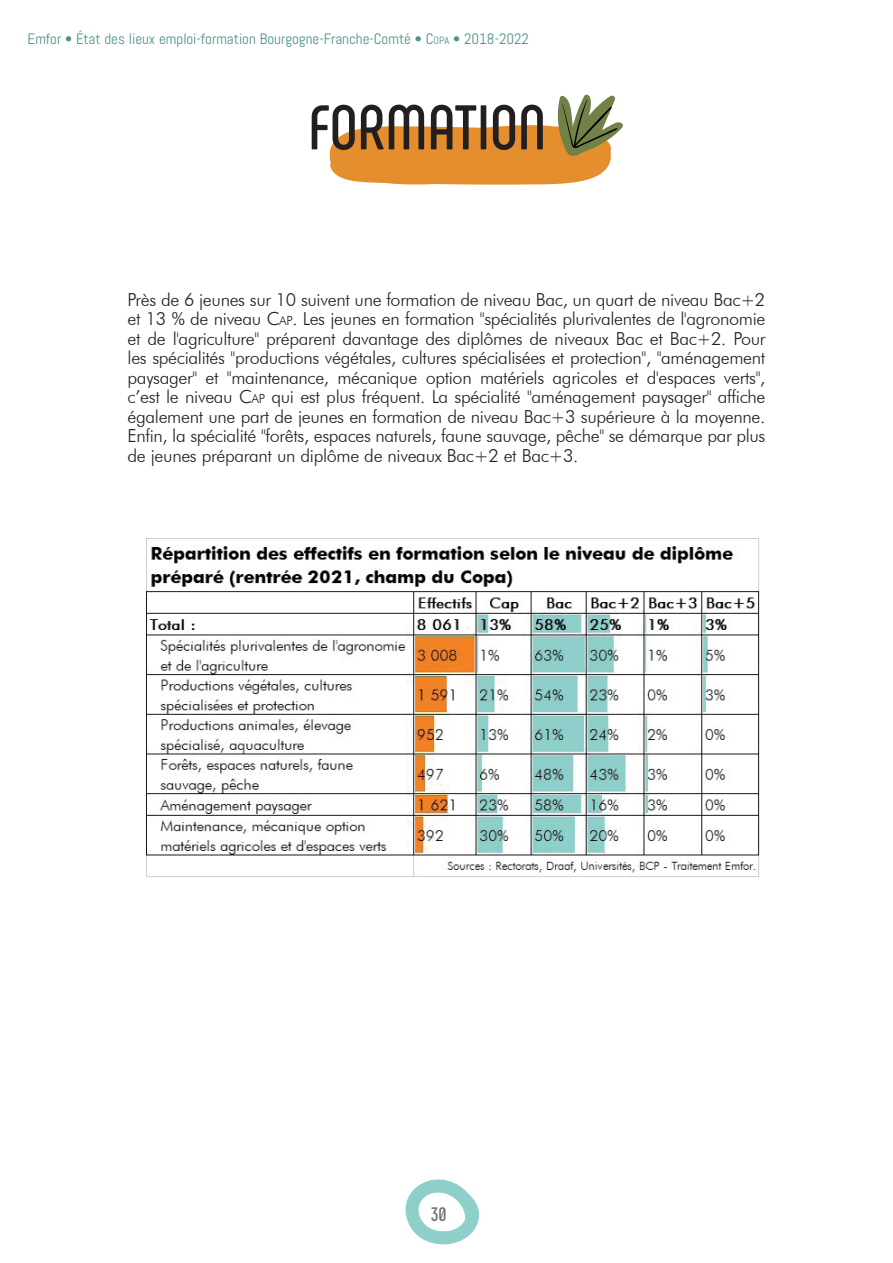
<style>
.page{position:relative;width:893px;height:1263px;background:#fff}
.page>*{position:absolute;margin:0;border:0;box-sizing:border-box;transform-origin:0 0}
.t1{font:700 63px "Phenomena";color:#231f20}
.t2{font:700 19.5px "Phenomena";color:#717074}
.t3{font:300 18px/19.5px "Futura BT";letter-spacing:-.02em;color:#231f20;text-align:justify}
.t4{font:15px "Abel";color:#4c908a}
.s1{font-style:inherit}
.s2{font-size:10.5px}
.s3{font-size:12.6px}
</style>
<div class="page">
<svg style="left:405px;top:1179px;width:74px;height:65px"></svg>
<img style="left:147px;top:538px;width:612px;height:339px">
<svg style="left:329px;top:95px;width:294px;height:89px"></svg>
<p class="t4" style="left:28px;top:30px;width:503px">Emfor • État des lieux emploi-formation Bourgogne-Franche-Comté • <span class="s1">C</span><span class="s2">opa</span> • 2018-2022</p>
<h1 class="t1" style="left:308px;top:89px;width:239px">FORMATION</h1>
<p class="t3" style="left:128px;top:290px;width:639px">Près de 6 jeunes sur 10 suivent une formation de niveau Bac, un quart de niveau Bac+2 et 13 % de niveau <span class="s1">C</span><span class="s3">ap</span>. Les jeunes en formation "spécialités plurivalentes de l'agronomie et de l'agriculture" préparent davantage des diplômes de niveaux Bac et Bac+2. Pour les spécialités "productions végétales, cultures spécialisées et protection", "aménagement paysager" et "maintenance, mécanique option matériels agricoles et d'espaces verts", c’est le niveau <span class="s1">C</span><span class="s3">ap</span> qui est plus fréquent. La spécialité "aménagement paysager" affiche également une part de jeunes en formation de niveau Bac+3 supérieure à la moyenne.<br>Enfin, la spécialité "forêts, espaces naturels, faune sauvage, pêche" se démarque par plus de jeunes préparant un diplôme de niveaux Bac+2 et Bac+3.</p>
<p class="t2" style="left:431px;top:1202px;width:17px">30</p>
</div>
